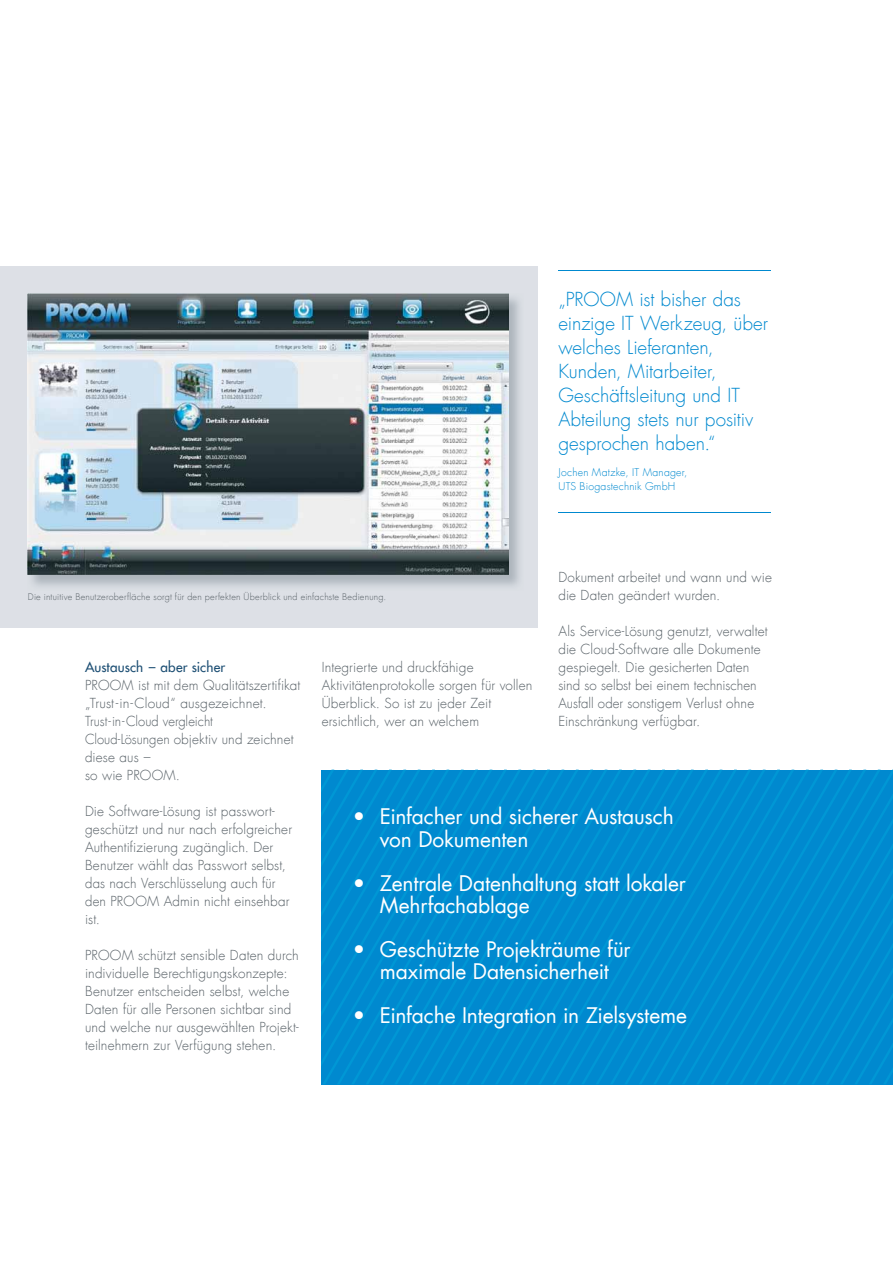
<style>
.page{position:relative;width:893px;height:1263px;background:#fff}
.page>*{position:absolute;margin:0;border:0;box-sizing:border-box;transform-origin:0 0}
.t1{font:21px/22.5px "Futura Com";letter-spacing:-.01em;color:#fff}
.t2{font:300 18.9px/24px "Futura Com";color:#0089cf}
.t3{font:300 13.5px/18px "Futura Com";letter-spacing:.01em;color:#576066}
.t4{font:500 13.5px "Futura Com";letter-spacing:.015em;color:#1d4f74}
.t5{font:300 10.5px/14.1px "Futura Com";letter-spacing:.02em;color:#0089cf}
.t6{font:300 9px "Futura Com";letter-spacing:.025em;color:#576066}
</style>
<div class="page">
<svg style="left:607px;top:770px;width:15px;height:314px;fill:#0089cf"></svg>
<svg style="left:593px;top:770px;width:14px;height:314px;fill:#0089cf"></svg>
<svg style="left:579px;top:770px;width:14px;height:314px;fill:#0089cf"></svg>
<svg style="left:564px;top:770px;width:15px;height:314px;fill:#0089cf"></svg>
<svg style="left:550px;top:770px;width:14px;height:314px;fill:#0089cf"></svg>
<svg style="left:536px;top:770px;width:14px;height:314px;fill:#0089cf"></svg>
<svg style="left:521px;top:770px;width:15px;height:314px;fill:#0089cf"></svg>
<svg style="left:507px;top:770px;width:14px;height:314px;fill:#0089cf"></svg>
<svg style="left:322px;top:770px;width:185px;height:314px;fill:#0089cf"></svg>
<svg style="left:321px;top:770px;width:157px;height:272px"></svg>
<svg style="left:624px;top:770px;width:15px;height:314px;fill:#0089cf"></svg>
<svg style="left:639px;top:770px;width:14px;height:314px;fill:#0089cf"></svg>
<svg style="left:653px;top:770px;width:14px;height:314px;fill:#0089cf"></svg>
<svg style="left:667px;top:770px;width:15px;height:314px;fill:#0089cf"></svg>
<svg style="left:682px;top:770px;width:14px;height:314px;fill:#0089cf"></svg>
<svg style="left:696px;top:770px;width:15px;height:314px;fill:#0089cf"></svg>
<svg style="left:711px;top:770px;width:182px;height:314px;fill:#0089cf"></svg>
<hr style="left:558px;top:270px;width:213px;height:1px;background:#0089cf">
<hr style="left:558px;top:512px;width:213px;height:1px;background:#0089cf">
<div style="left:0;top:266px;width:537px;height:361px;background:#dde0e6"></div>
<img style="left:27px;top:293px;width:493px;height:293px">
<img style="left:28px;top:294px;width:481px;height:281px">
<h2 class="t2" style="left:558px;top:287px;width:211px">„PROOM ist bisher das einzige IT Werkzeug, über welches Lieferanten,<br>Kunden, Mitarbeiter,<br>Geschäftsleitung und IT<br>Abteilung stets nur positiv gesprochen haben.“</h2>
<p class="t5" style="left:558px;top:465px;width:131px">Jochen Matzke, IT Manager,<br>UTS Biogastechnik GmbH</p>
<p class="t3" style="left:558px;top:568px;width:215px">Dokument arbeitet und wann und wie die Daten geändert wurden.</p>
<p class="t3" style="left:558px;top:622px;width:211px">Als Service-Lösung genutzt, verwaltet die Cloud-Software alle Dokumente gespiegelt. Die gesi cher ten Daten sind so selbst bei einem technischen Ausfall oder sons ti gem Verlust ohne Einschränkung verfügbar.</p>
<p class="t6" style="left:28px;top:591px;width:360px">Die intuitive Benutzeroberfläche sorgt für den perfekten Überblick und einfachste Bedienung.</p>
<p class="t4" style="left:85px;top:657px;width:142px">Austausch – aber sicher</p>
<p class="t3" style="left:85px;top:676px;width:217px">PROOM ist mit dem Qualitätszerti fikat „Trust-in-Cloud“ ausgezeichnet.<br>Trust-in-Cloud vergleicht<br>Cloud-Lösungen objektiv und zeichnet diese aus –<br>so wie PROOM.</p>
<p class="t3" style="left:85px;top:802px;width:209px">Die Software-Lösung ist passwort&shy;geschützt und nur nach erfolgreicher<br>Authentifizierung zugänglich. Der<br>Benutzer wählt das Passwort selbst, das nach Verschlüsselung auch für den PROOM Admin nicht einsehbar ist.</p>
<p class="t3" style="left:85px;top:946px;width:215px">PROOM schützt sensible Daten durch individuelle Berechtigungskonzepte:<br>Benutzer entscheiden selbst, welche Daten für alle Personen sichtbar sind und welche nur ausgewählten Projek t - teilnehmern zur Verfügung stehen.</p>
<p class="t3" style="left:322px;top:658px;width:212px">Integrierte und druckfähige<br>Aktivitätenprotokolle sorgen für vollen<br>Überblick. So ist zu jeder Zeit<br>ersicht l ich, wer an welchem</p>
<h1 class="t1" style="left:380px;top:805px;width:295px;text-indent:-27px">• Einfacher und sicherer Austausch von Dokumenten</h1>
<h1 class="t1" style="left:380px;top:871px;width:307px;text-indent:-27px">• Zentrale Datenhaltung statt lokaler<br>Mehrfachablage</h1>
<h1 class="t1" style="left:353px;top:937px;width:279px;text-align:center">• Geschützte Projekträume für maximale Datensicherheit</h1>
<h1 class="t1" style="left:353px;top:1004px;width:336px">• Einfache Integration in Zielsysteme</h1>
</div>
